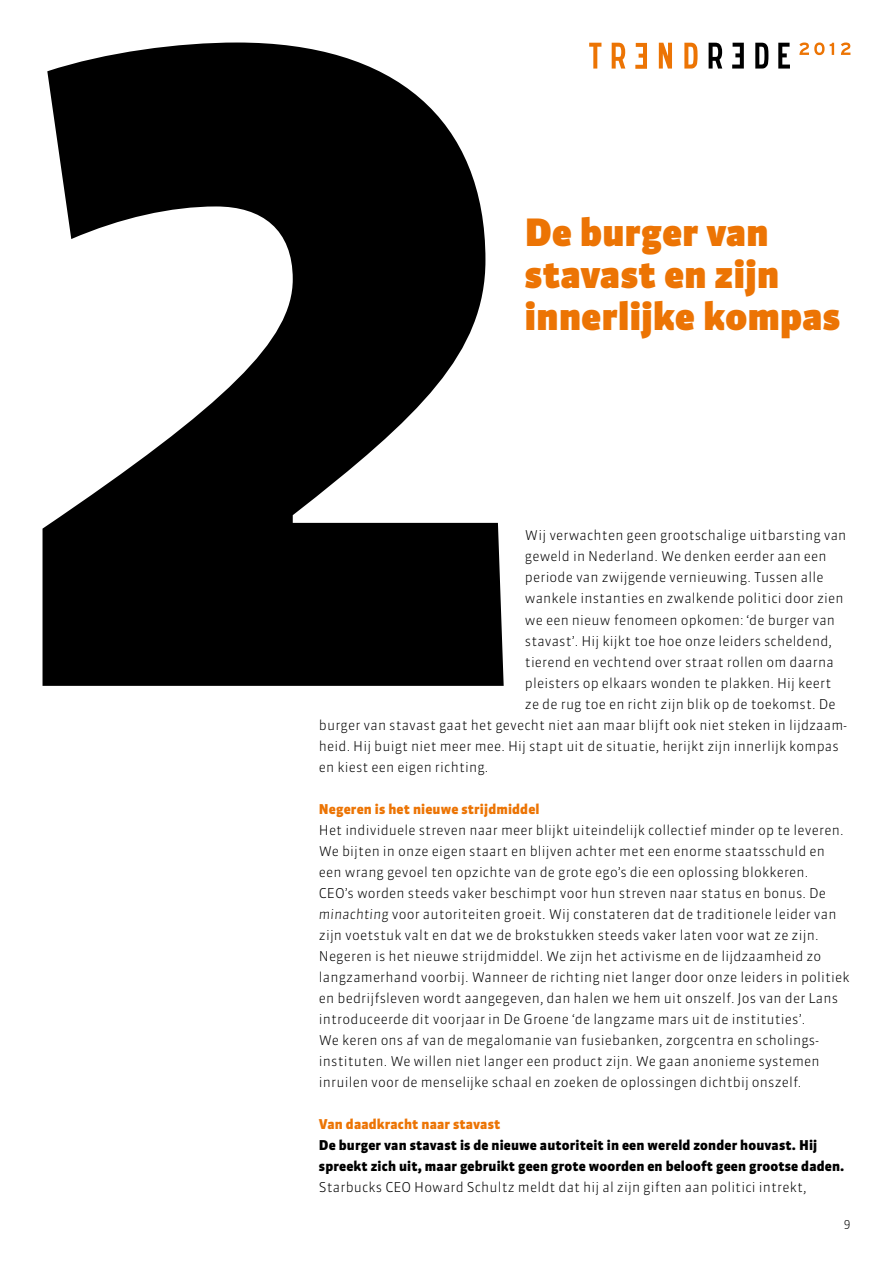
<style>
.page{position:relative;width:893px;height:1263px;background:#fff}
.page>*{position:absolute;margin:0;border:0;box-sizing:border-box;transform-origin:0 0}
.t1{font:900 37.5px/42px "Sanuk";letter-spacing:.01em;color:#ec7404}
.t2{font:300 13.5px/21px "Sanuk";letter-spacing:.01em;color:#000}
.t3{font:900 13.5px/21px "Sanuk";letter-spacing:.01em;color:#000}
.t4{font:900 13.5px "Sanuk";letter-spacing:.01em;color:#ec7404}
.t5{font:300 12px "Sanuk";color:#000}
.s1{font-style:italic}
</style>
<div class="page">
<svg style="left:43px;top:43px;width:461px;height:643px;fill:#000"></svg>
<svg style="left:589px;top:43px;width:12px;height:26px"></svg>
<svg style="left:612px;top:43px;width:13px;height:26px"></svg>
<svg style="left:778px;top:43px;width:12px;height:26px"></svg>
<svg style="left:659px;top:43px;width:13px;height:26px"></svg>
<svg style="left:684px;top:43px;width:14px;height:26px"></svg>
<svg style="left:709px;top:43px;width:13px;height:26px"></svg>
<svg style="left:755px;top:43px;width:13px;height:26px"></svg>
<svg style="left:732px;top:43px;width:12px;height:26px"></svg>
<svg style="left:635px;top:43px;width:12px;height:26px"></svg>
<svg style="left:841px;top:43px;width:9px;height:12px"></svg>
<svg style="left:799px;top:43px;width:35px;height:12px"></svg>
<h1 class="t1" style="left:525px;top:212px;width:317px">De burger van stavast en zijn innerlijke kompas</h1>
<p class="t2" style="left:525px;top:525px;width:323px">Wij verwachten geen grootschalige uitbarsting van</p>
<p class="t2" style="left:525px;top:546px;width:303px">geweld in Nederland. We denken eerder aan een</p>
<p class="t2" style="left:525px;top:567px;width:300px">periode van zwijgende vernieuwing. Tussen alle</p>
<p class="t2" style="left:525px;top:588px;width:320px">wankele instanties en zwalkende politici door zien</p>
<p class="t2" style="left:525px;top:609px;width:312px">we een nieuw fenomeen opkomen: ‘de burger van</p>
<p class="t2" style="left:525px;top:630px;width:309px">stavast’. Hij kijkt toe hoe onze leiders scheldend,</p>
<p class="t2" style="left:525px;top:651px;width:310px">tierend en vechtend over straat rollen om daarna</p>
<p class="t2" style="left:525px;top:672px;width:308px">pleisters op elkaars wonden te plakken. Hij keert</p>
<p class="t2" style="left:525px;top:693px;width:312px">ze de rug toe en richt zijn blik op de toekomst. De</p>
<p class="t2" style="left:319px;top:714px;width:529px">burger van stavast gaat het gevecht niet aan maar blijft ook niet steken in lijdzaam-</p>
<p class="t2" style="left:319px;top:735px;width:521px">heid. Hij buigt niet meer mee. Hij stapt uit de situatie, herijkt zijn innerlijk kompas</p>
<p class="t2" style="left:319px;top:756px;width:171px">en kiest een eigen richting.</p>
<p class="t4" style="left:319px;top:800px;width:222px">Negeren is het nieuwe strijdmiddel</p>
<p class="t2" style="left:319px;top:819px;width:532px">Het individuele streven naar meer blijkt uiteindelijk collectief minder op te leveren.<br>We bijten in onze eigen staart en blijven achter met een enorme staatsschuld en een wrang gevoel ten opzichte van de grote ego’s die een oplossing blokkeren.<br>CEO’s worden steeds vaker beschimpt voor hun streven naar status en bonus. De <span class="s1">minachting</span> voor autoriteiten groeit. Wij constateren dat de traditionele leider van zijn voetstuk valt en dat we de brokstukken steeds vaker laten voor wat ze zijn.<br>Negeren is het nieuwe strijdmiddel. We zijn het activisme en de lijdzaamheid zo langzamerhand voorbij. Wanneer de richting niet langer door onze leiders in politiek en bedrijfsleven wordt aangegeven, dan halen we hem uit onszelf. Jos van der Lans introduceerde dit voorjaar in De Groene ‘de langzame mars uit de instituties’.<br>We keren ons af van de megalomanie van fusiebanken, zorgcentra en scholings&shy;instituten. We willen niet langer een product zijn. We gaan anonieme systemen inruilen voor de menselijke schaal en zoeken de oplossingen dichtbij onszelf.</p>
<p class="t4" style="left:319px;top:1115px;width:183px">Van daadkracht naar stavast</p>
<p class="t3" style="left:319px;top:1134px;width:527px">De burger van stavast is de nieuwe autoriteit in een wereld zonder houvast. Hij spreekt zich uit, maar gebruikt geen grote woorden en belooft geen grootse daden.</p>
<p class="t2" style="left:319px;top:1176px;width:489px">Starbucks CEO Howard Schultz meldt dat hij al zijn giften aan politici intrekt,</p>
<p class="t5" style="left:844px;top:1216px;width:8px">9</p>
</div>
